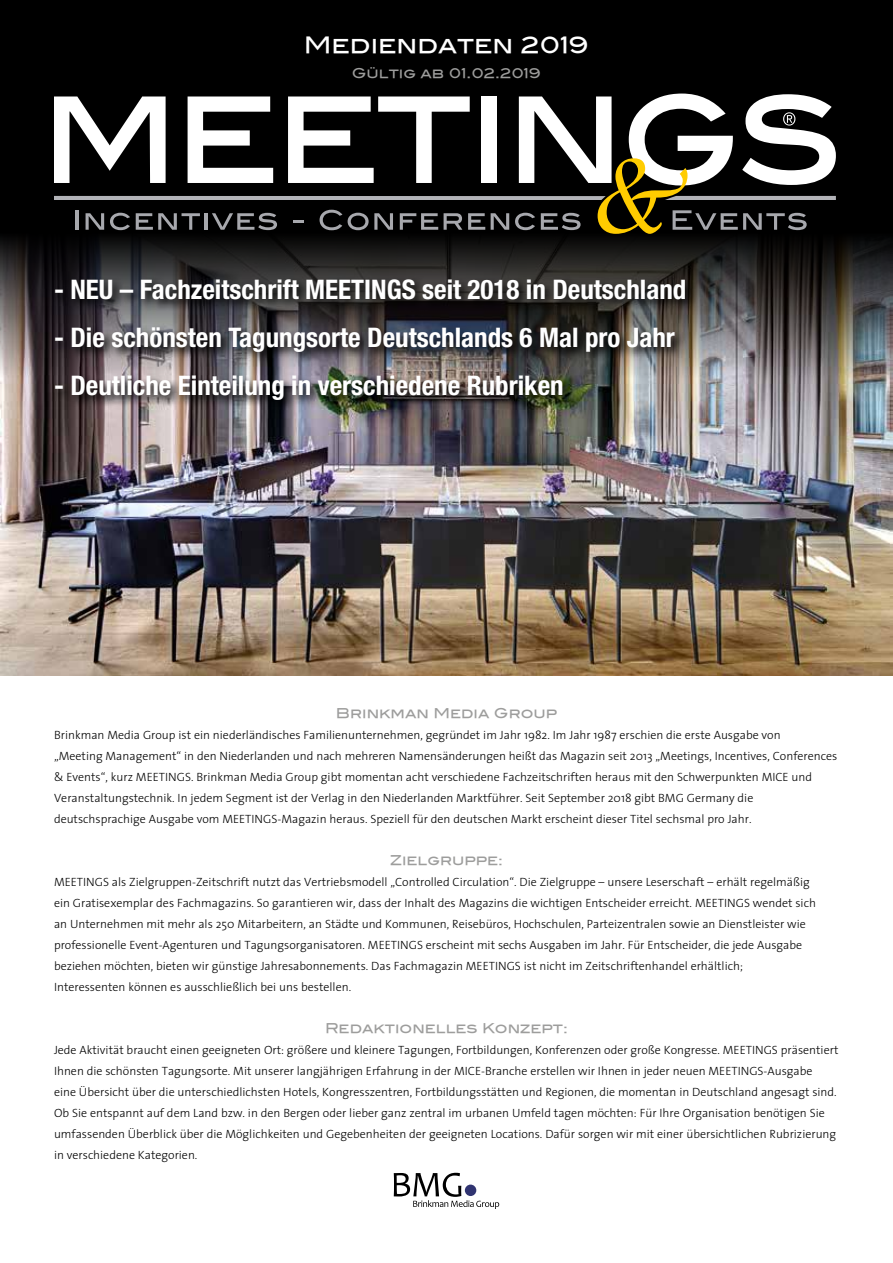
<style>
.page{position:relative;width:893px;height:1263px;background:#fff}
.page>*{position:absolute;margin:0;border:0;box-sizing:border-box;transform-origin:0 0}
.t1{font:700 condensed 27px "Helvetica Neue";color:#fff}
.t2{font:22.5px "Blair Md ITCTT Medium";color:#fff}
.t3{font:13.5px "Blair Md ITCTT Medium";color:#9d9d9c}
.t4{font:300 12px/21px "The Sans";color:#000}
</style>
<div class="page">
<img style="left:0;top:407px;width:893px;height:268px">
<div style="left:0;top:0;width:893px;height:211px;background:#000"></div>
<img style="left:0;top:211px;width:893px;height:196px">
<svg style="left:54px;top:94px;width:782px;height:140px"></svg>
<img style="left:52px;top:276px;width:646px;height:137px">
<svg style="left:394px;top:1173px;width:105px;height:36px"></svg>
<h2 class="t2" style="left:304px;top:27px;width:287px">Mediendaten 2019</h2>
<p class="t3" style="left:352px;top:62px;width:191px">Gültig ab 01.02.2019</p>
<h1 class="t1" style="left:54px;top:273px;width:634px">- NEU – Fachzeitschrift MEETINGS seit 2018 in Deutschland</h1>
<h1 class="t1" style="left:54px;top:321px;width:622px">- Die schönsten Tagungsorte Deutschlands 6 Mal pro Jahr</h1>
<h1 class="t1" style="left:54px;top:369px;width:511px">- Deutliche Einteilung in verschiedene Rubriken</h1>
<p class="t3" style="left:336px;top:702px;width:223px">Brinkman Media Group</p>
<p class="t4" style="left:54px;top:724px;width:785px">Brinkman Media Group ist ein niederländisches Familienunternehmen, gegründet im Jahr 1982. Im Jahr 1987 erschien die erste Ausgabe von<br>„Meeting Management“ in den Niederlanden und nach mehreren Namensänderungen heißt das Magazin seit 2013 „Meetings, Incentives, Conferences &amp; Events“, kurz MEETINGS. Brinkman Media Group gibt momentan acht verschiedene Fachzeitschriften heraus mit den Schwerpunkten MICE und Veranstaltungstechnik. In jedem Segment ist der Verlag in den Niederlanden Marktführer. Seit September 2018 gibt BMG Germany die deutschsprachige Ausgabe vom MEETINGS-Magazin heraus. Speziell für den deutschen Markt erscheint dieser Titel sechsmal pro Jahr.</p>
<p class="t3" style="left:390px;top:849px;width:114px">Zielgruppe:</p>
<p class="t4" style="left:54px;top:871px;width:763px">MEETINGS als Zielgruppen-Zeitschrift nutzt das Vertriebsmodell „Controlled Circulation“. Die Zielgruppe – unsere Leserschaft – erhält regelmäßig ein Gratisexemplar des Fachmagazins. So garantieren wir, dass der Inhalt des Magazins die wichtigen Entscheider erreicht. MEETINGS wendet sich an Unternehmen mit mehr als 250 Mitarbeitern, an Städte und Kommunen, Reisebüros, Hochschulen, Parteizentralen sowie an Dienstleister wie professionelle Event-Agenturen und Tagungsorganisatoren. MEETINGS erscheint mit sechs Ausgaben im Jahr. Für Entscheider, die jede Ausgabe beziehen möchten, bieten wir günstige Jahresabonnements. Das Fachmagazin MEETINGS ist nicht im Zeitschriftenhandel erhältlich; Interessenten können es ausschließlich bei uns bestellen.</p>
<p class="t3" style="left:325px;top:1017px;width:244px">Redaktionelles Konzept:</p>
<p class="t4" style="left:54px;top:1039px;width:786px">Jede Aktivität braucht einen geeigneten Ort: größere und kleinere Tagungen, Fortbildungen, Konferenzen oder große Kongresse. MEETINGS präsentiert Ihnen die schönsten Tagungsorte. Mit unserer langjährigen Erfahrung in der MICE-Branche erstellen wir Ihnen in jeder neuen MEETINGS-Ausgabe<br>eine Übersicht über die unterschiedlichsten Hotels, Kongresszentren, Fortbildungsstätten und Regionen, die momentan in Deutschland angesagt sind.<br>Ob Sie entspannt auf dem Land bzw. in den Bergen oder lieber ganz zentral im urbanen Umfeld tagen möchten: Für Ihre Organisation benötigen Sie umfassenden Überblick über die Möglichkeiten und Gegebenheiten der geeigneten Locations. Dafür sorgen wir mit einer übersichtlichen Rubrizierung in verschiedene Kategorien.</p>
</div>
